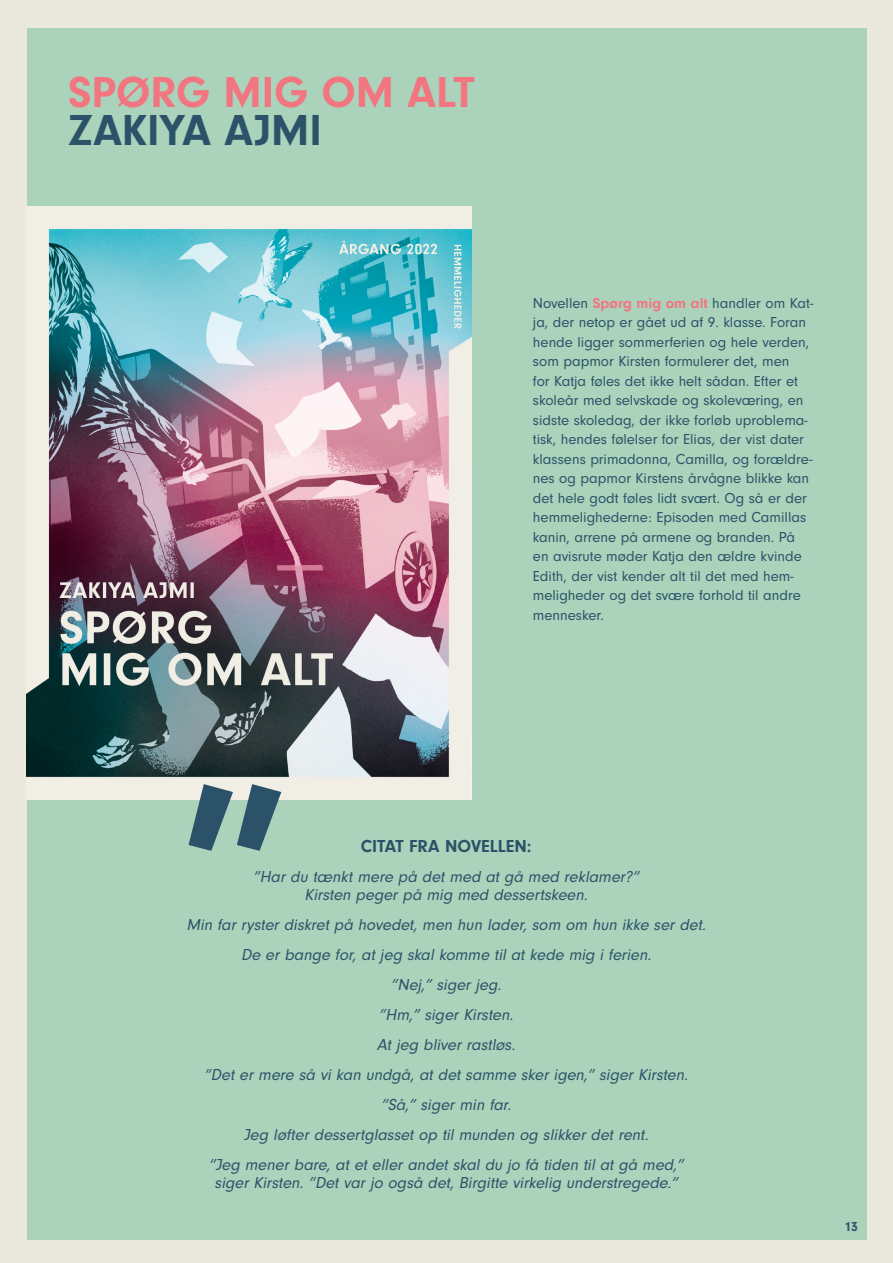
<style>
.page{position:relative;width:893px;height:1263px;background:#ebe9de}
.page>*{position:absolute;margin:0;border:0;box-sizing:border-box;transform-origin:0 0}
.Brød_overskrift_JA{font:700 255.75px "Neuzeit Gro";color:#2b5268}
.Brød_overskrift_JA-2{font:700 45px "Neuzeit Gro";color:#f27580}
.Brød_overskrift_JA-3{font:700 45px "Neuzeit Gro";color:#2b5268}
.Brød_overskrift_JA-4{font:700 18px "Neuzeit Gro";color:#2b5268}
.Brødtekst_JA{font:italic 16.5px "Neuzeit Gro";color:#2b5268}
.Brødtekst_JA-2{font:15px/19.5px "Neuzeit Gro";color:#2b5268}
.t1{font:700 13.5px "Neuzeit Gro";color:#2b5268}
.s1{font-weight:700;color:#f27580}
</style>
<div class="page">
<div style="left:27px;top:28px;width:839px;height:1211px;background:#abd2ba"></div>
<img style="left:26px;top:206px;width:445px;height:594px">
<p class="Brød_overskrift_JA-2" style="left:68px;top:67px;width:408px">SPØRG MIG OM ALT</p>
<p class="Brød_overskrift_JA-3" style="left:68px;top:104px;width:255px">ZAKIYA AJMI</p>
<p class="Brødtekst_JA-2" style="left:533px;top:293px;width:282px">Novellen <span class="s1">Spørg mig om alt</span> handler om Kat&shy;ja, der netop er gået ud af 9. klasse. Foran hende ligger sommerferien og hele verden, som papmor Kirsten formulerer det, men<br>for Katja føles det ikke helt sådan. Efter et skoleår med selvskade og skoleværing, en sidste skoledag, der ikke forløb uproblema&shy;tisk, hendes følelser for Elias, der vist dater klassens primadonna, Camilla, og forældre&shy;nes og papmor Kirstens årvågne blikke kan det hele godt føles lidt svært. Og så er der hemmelighederne: Episoden med Camillas kanin, arrene på armene og branden. På en avisrute møder Katja den ældre kvinde Edith, der vist kender alt til det med hem&shy;meligheder og det svære forhold til andre mennesker.</p>
<p class="Brød_overskrift_JA" style="left:179px;top:731px;width:112px">”</p>
<p class="Brød_overskrift_JA-4" style="left:361px;top:836px;width:172px">CITAT FRA NOVELLEN:</p>
<p class="Brødtekst_JA" style="left:253px;top:867px;width:391px">”Har du tænkt mere på det med at gå med reklamer?”</p>
<p class="Brødtekst_JA" style="left:305px;top:885px;width:288px">Kirsten peger på mig med dessertskeen.</p>
<p class="Brødtekst_JA" style="left:186px;top:915px;width:524px">Min far ryster diskret på hovedet, men hun lader, som om hun ikke ser det.</p>
<p class="Brødtekst_JA" style="left:241px;top:945px;width:415px">De er bange for, at jeg skal komme til at kede mig i ferien.</p>
<p class="Brødtekst_JA" style="left:391px;top:975px;width:115px">”Nej,” siger jeg.</p>
<p class="Brødtekst_JA" style="left:379px;top:1005px;width:139px">”Hm,” siger Kirsten.</p>
<p class="Brødtekst_JA" style="left:377px;top:1035px;width:143px">At jeg bliver rastløs.</p>
<p class="Brødtekst_JA" style="left:204px;top:1065px;width:489px">”Det er mere så vi kan undgå, at det samme sker igen,” siger Kirsten.</p>
<p class="Brødtekst_JA" style="left:381px;top:1095px;width:135px">”Så,” siger min far.</p>
<p class="Brødtekst_JA" style="left:244px;top:1125px;width:409px">Jeg løfter dessertglasset op til munden og slikker det rent.</p>
<p class="Brødtekst_JA" style="left:209px;top:1155px;width:480px">”Jeg mener bare, at et eller andet skal du jo få tiden til at gå med,”</p>
<p class="Brødtekst_JA" style="left:215px;top:1173px;width:468px">siger Kirsten. ”Det var jo også det, Birgitte virkelig understregede.”</p>
<p class="t1" style="left:844px;top:1218px;width:15px">13</p>
</div>
